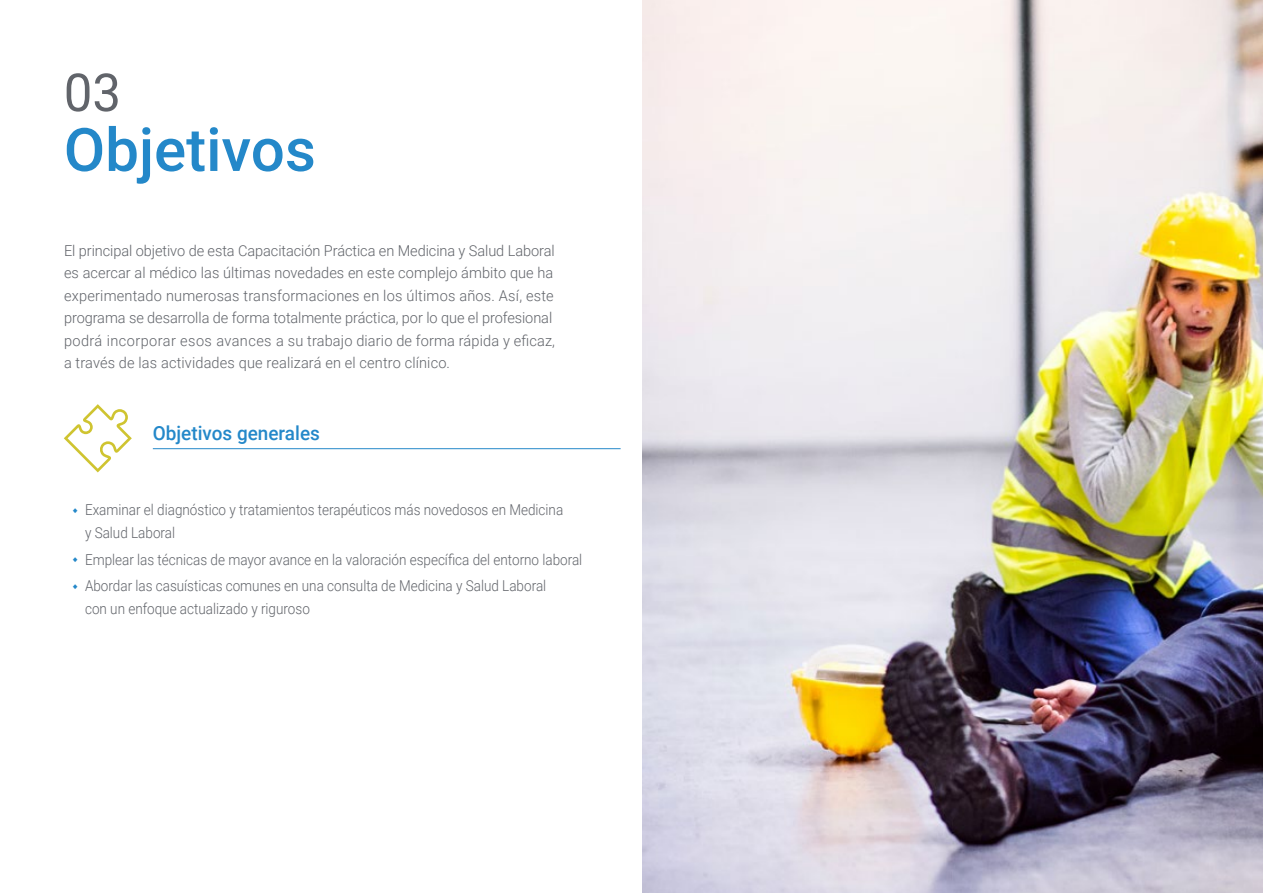
<style>
.page{position:relative;width:1263px;height:893px;background:#fff}
.page>*{position:absolute;margin:0;border:0;box-sizing:border-box;transform-origin:0 0}
.t1{font:500 60px "Roboto";color:#2488c9}
.t2{font:52.5px "Roboto";color:#61646a}
.t3{font:500 19.5px "Roboto";color:#2488c9}
.t4{font:300 15px/22.5px "Roboto";color:#61646a}
.t5{font:300 15px/22.5px "Roboto";color:#61646a;scale:.9 1}
</style>
<div class="page">
<img style="left:642px;top:0;width:621px;height:893px">
<hr style="left:153px;top:448px;width:468px;height:1px;background:#2488c9">
<svg style="left:64px;top:404px;width:68px;height:68px"></svg>
<h2 class="t2" style="left:64px;top:56px;width:59px">03</h2>
<h1 class="t1" style="left:64px;top:108px;width:254px">Objetivos</h1>
<p class="t4" style="left:64px;top:239px;width:492px">El principal objetivo de esta Capacitación Práctica en Medicina y Salud Laboral es acercar al médico las últimas novedades en este complejo ámbito que ha experimentado numerosas transformaciones en los últimos años. Así, este programa se desarrolla de forma totalmente práctica, por lo que el profesional podrá incorporar esos avances a su trabajo diario de forma rápida y eficaz, a través de las actividades que realizará en el centro clínico.</p>
<h3 class="t3" style="left:153px;top:420px;width:169px">Objetivos generales</h3>
<p class="t5" style="left:85px;top:498px;width:533px">Examinar el diagnóstico y tratamientos terapéuticos más novedosos en Medicina y Salud Laboral</p>
<p class="t5" style="left:85px;top:545px;width:554px;line-height:26.7px">Emplear las técnicas de mayor avance en la valoración específica del entorno laboral<br>Abordar las casuísticas comunes en una consulta de Medicina y Salud Laboral</p>
<p class="t5" style="left:85px;top:597px;width:251px">con un enfoque actualizado y riguroso</p>
</div>
